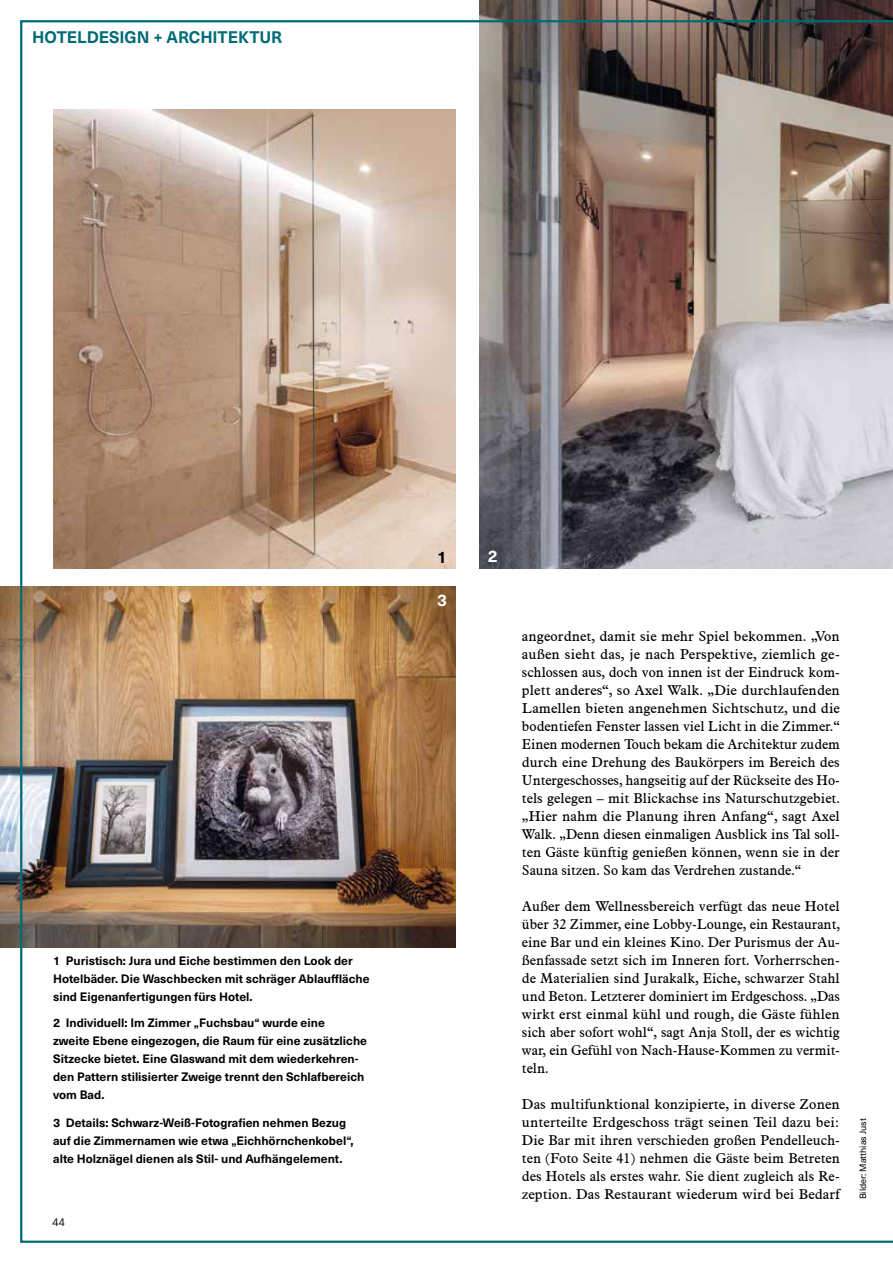
<style>
.page{position:relative;width:893px;height:1263px;background:#fff}
.page>*{position:absolute;margin:0;border:0;box-sizing:border-box;transform-origin:0 0}
.t1{font:700 16.5px "Neue Haas Unica Pro";letter-spacing:-.005em;color:#006b75}
.t2{font:700 16.5px "Neue Haas Unica Pro";color:#fff}
.t3{font:700 16.5px "Neue Haas Unica Pro";color:#000}
.t4{font:13.95px/18px "Aldine 721 BT";color:#000;text-align:justify}
.t5{font:700 12px/18px "Neue Haas Unica Pro";color:#000}
.t6{font:10.5px "Graphik";color:#000}
.t7{font:9px "Neue Haas Unica Pro";color:#000}
</style>
<div class="page">
<img style="left:480px;top:0;width:413px;height:20px">
<img style="left:0;top:587px;width:20px;height:360px">
<img style="left:20px;top:20px;width:873px;height:1223px">
<img style="left:53px;top:109px;width:402px;height:460px">
<p class="t1" style="left:32px;top:27px;width:251px">HOTELDESIGN + ARCHITEKTUR</p>
<p class="t5" style="left:53px;top:952px;width:318px">1 Puristisch: Jura und Eiche bestimmen den Look der<br>Hotelbäder. Die Waschbecken mit schräger Ablauffläche sind Eigenanfertigungen fürs Hotel.</p>
<p class="t5" style="left:53px;top:1014px;width:315px">2 Individuell: Im Zimmer „Fuchsbau“ wurde eine<br>zweite Ebene eingezogen, die Raum für eine zusätzliche Sitzecke bietet. Eine Glaswand mit dem wiederkehren&shy;den Pattern stilisierter Zweige trennt den Schlafbereich vom Bad.</p>
<p class="t5" style="left:53px;top:1114px;width:302px">3 Details: Schwarz-Weiß-Fotografien nehmen Bezug auf die Zimmernamen wie etwa „Eichhörnchenkobel“, alte Holznägel dienen als Stil- und Aufhängelement.</p>
<p class="t6" style="left:52px;top:1214px;width:14px">44</p>
<p class="t3" style="left:437px;top:547px;width:11px">1</p>
<p class="t2" style="left:437px;top:590px;width:11px">3</p>
<p class="t2" style="left:488px;top:546px;width:11px">2</p>
<p class="t4" style="left:522px;top:627px;width:319px">angeordnet, damit sie mehr Spiel bekommen. „Von außen sieht das, je nach Perspektive, ziemlich ge&shy;schlossen aus, doch von innen ist der Eindruck kom&shy;plett anderes“, so Axel Walk. „Die durchlaufenden Lamellen bieten angenehmen Sichtschutz, und die bodentiefen Fenster lassen viel Licht in die Zimmer.“ Einen modernen Touch bekam die Architektur zudem durch eine Drehung des Baukörpers im Bereich des Untergeschosses, hangseitig auf der Rückseite des Ho&shy;tels gelegen – mit Blickachse ins Naturschutzgebiet. „Hier nahm die Planung ihren Anfang“, sagt Axel Walk. „Denn diesen einmaligen Ausblick ins Tal soll&shy;ten Gäste künftig genießen können, wenn sie in der Sauna sitzen. So kam das Verdrehen zustande.“</p>
<p class="t4" style="left:522px;top:897px;width:319px">Außer dem Wellnessbereich verfügt das neue Hotel über 32 Zimmer, eine Lobby-Lounge, ein Restaurant, eine Bar und ein kleines Kino. Der Purismus der Au&shy;ßenfassade setzt sich im Inneren fort. Vorherrschen&shy;de Materialien sind Jurakalk, Eiche, schwarzer Stahl und Beton. Letzterer dominiert im Erdgeschoss. „Das wirkt erst einmal kühl und rough, die Gäste fühlen sich aber sofort wohl“, sagt Anja Stoll, der es wichtig war, ein Gefühl von Nach-Hause-Kommen zu vermit&shy;teln.</p>
<p class="t4" style="left:522px;top:1095px;width:319px">Das multifunktional konzipierte, in diverse Zonen unterteilte Erdgeschoss trägt seinen Teil dazu bei:<br>Die Bar mit ihren verschieden großen Pendelleuch&shy;ten (Foto Seite 41) nehmen die Gäste beim Betreten des Hotels als erstes wahr. Sie dient zugleich als Re&shy;zeption. Das Restaurant wiederum wird bei Bedarf</p>
<p class="t7" style="left:858px;top:1199px;width:82px;rotate:-90deg">Bilder: Matthias Just</p>
</div>
